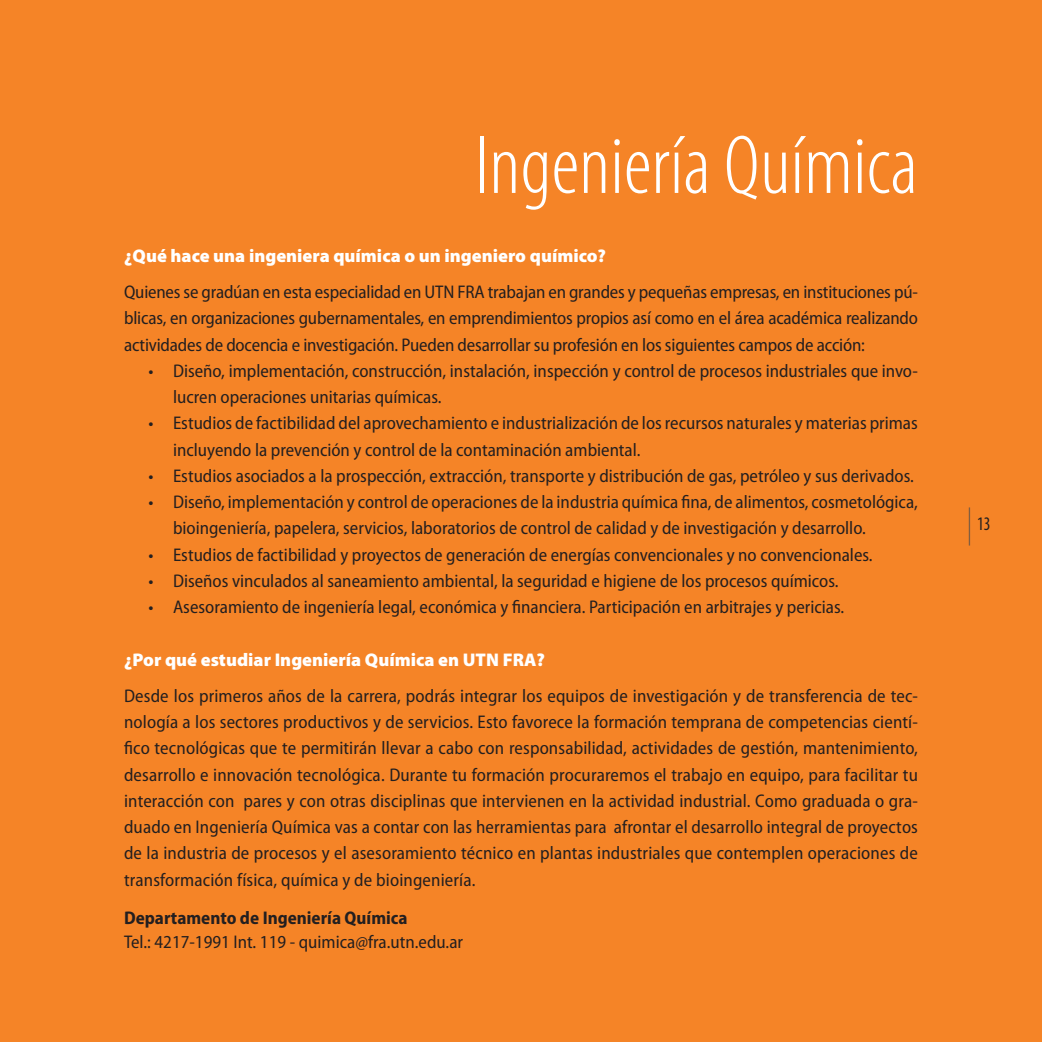
<style>
.page{position:relative;width:1042px;height:1042px;background:#f58427}
.page>*{position:absolute;margin:0;border:0;box-sizing:border-box;transform-origin:0 0}
.t1{font:300 condensed 84px "Myriad Pro";color:#fff}
.t2{font:condensed 19.25px "Myriad Pro";color:#231f20;scale:.9 1}
.Texto_normal{font:semi-condensed 18.38px/26.2px "Myriad Pro";color:#231f20;text-align:justify}
.Punto{font:semi-condensed 18.38px/26.2px "Myriad Pro";color:#231f20}
.Titulo_Blanco{font:900 18.38px "Myriad Pro";color:#fff}
.t3{font:700 semi-condensed 18.38px "Myriad Pro";color:#231f20}
.s1{font-family:"Times New Roman";font-stretch:normal;font-size:42px;color:#4b4c4d}
</style>
<div class="page">
<p class="t1" style="left:475px;top:120px;width:444px">Ingeniería Química</p>
<p class="Titulo_Blanco" style="left:124px;top:245px;width:483px">¿Qué hace una ingeniera química o un ingeniero químico?</p>
<p class="Texto_normal" style="left:124px;top:279px;width:795px">Quienes se gradúan en esta especialidad en UTN FRA trabajan en grandes y pequeñas empresas, en instituciones pú&shy;blicas, en organizaciones gubernamentales, en emprendimientos propios así como en el área académica realizando actividades de docencia e investigación. Pueden desarrollar su profesión en los siguientes campos de acción:</p>
<p class="Punto" style="left:173px;top:358px;width:746px;text-indent:-24px">• Diseño, implementación, construcción, instalación, inspección y control de procesos industriales que invo&shy;lucren operaciones unitarias químicas.</p>
<p class="Punto" style="left:173px;top:410px;width:746px;text-indent:-24px">• Estudios de factibilidad del aprovechamiento e industrialización de los recursos naturales y materias primas incluyendo la prevención y control de la contaminación ambiental.</p>
<p class="Punto" style="left:149px;top:463px;width:767px">• Estudios asociados a la prospección, extracción, transporte y distribución de gas, petróleo y sus derivados.</p>
<p class="Punto" style="left:173px;top:489px;width:746px;text-indent:-24px">• Diseño, implementación y control de operaciones de la industria química fina, de alimentos, cosmetológica, bioingeniería, papelera, servicios, laboratorios de control de calidad y de investigación y desarrollo.</p>
<p class="Punto" style="left:149px;top:542px;width:725px">• Estudios de factibilidad y proyectos de generación de energías convencionales y no convencionales.</p>
<p class="Punto" style="left:149px;top:568px;width:691px">• Diseños vinculados al saneamiento ambiental, la seguridad e higiene de los procesos químicos.</p>
<p class="Punto" style="left:149px;top:594px;width:697px">• Asesoramiento de ingeniería legal, económica y financiera. Participación en arbitrajes y pericias.</p>
<p class="Titulo_Blanco" style="left:124px;top:649px;width:423px">¿Por qué estudiar Ingeniería Química en UTN FRA?</p>
<p class="Texto_normal" style="left:124px;top:683px;width:795px">Desde los primeros años de la carrera, podrás integrar los equipos de investigación y de transferencia de tec&shy;nología a los sectores productivos y de servicios. Esto favorece la formación temprana de competencias cientí&shy;fico tecnológicas que te permitirán llevar a cabo con responsabilidad, actividades de gestión, mantenimiento, desarrollo e innovación tecnológica. Durante tu formación procuraremos el trabajo en equipo, para facilitar tu interacción con pares y con otras disciplinas que intervienen en la actividad industrial. Como graduada o gra&shy;duado en Ingeniería Química vas a contar con las herramientas para afrontar el desarrollo integral de proyectos de la industria de procesos y el asesoramiento técnico en plantas industriales que contemplen operaciones de transformación física, química y de bioingeniería.</p>
<p class="t3" style="left:124px;top:908px;width:285px">Departamento de Ingeniería Química</p>
<p class="Texto_normal" style="left:124px;top:929px;width:341px">Tel.: 4217-1991 Int. 119 - quimica@fra.utn.edu.ar</p>
<p class="t2" style="left:967px;top:509px;width:27px"><span class="s1">|</span> 13<span class="s1">|</span> 13</p>
</div>
